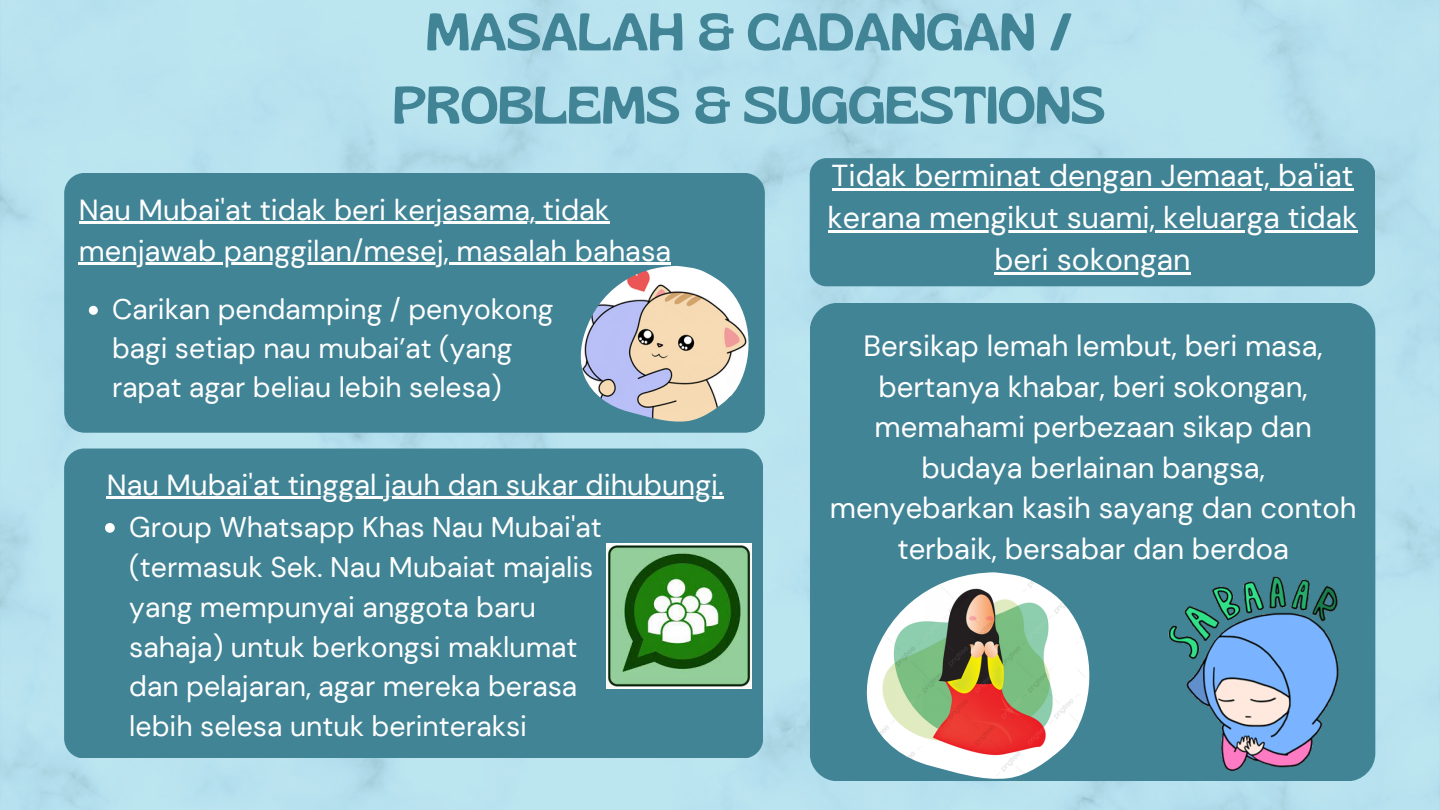
<style>
.page{position:relative;width:1440px;height:810px;background:#fff}
.page>*{position:absolute;margin:0;border:0;box-sizing:border-box;transform-origin:0 0}
.t1{font:52.5px/73.2px "Gliker";color:#418496;text-align:center}
.t2{font:30.2px/42px "DM Sans";color:#fff;text-align:center}
.t3{font:29.2px/40.5px "DM Sans";color:#fff;text-align:center}
.t4{font:29px/40.5px "DM Sans";color:#fff}
.t5{font:28.4px/39.8px "DM Sans";color:#fff}
.t6{font:28.3px/39px "DM Sans";color:#fff}
</style>
<div class="page">
<img style="left:0;top:0;width:1440px;height:810px">
<div style="left:64px;top:449px;width:699px;height:309px;background:#418496;border-radius:20px"></div>
<svg style="left:105px;top:523px;width:10px;height:10px"></svg>
<div style="left:810px;top:303px;width:565px;height:477px;background:#418496;border-radius:28px"></div>
<div style="left:64px;top:173px;width:700px;height:260px;background:#418496;border-radius:20px"></div>
<svg style="left:89px;top:306px;width:9px;height:9px"></svg>
<img style="left:581px;top:266px;width:168px;height:156px">
<img style="left:1168px;top:576px;width:191px;height:203px">
<img style="left:867px;top:572px;width:222px;height:209px">
<img style="left:607px;top:544px;width:144px;height:144px">
<hr style="left:107px;top:497px;width:617px;height:2px;background:#fff">
<hr style="left:79px;top:222px;width:531px;height:2px;background:#fff">
<hr style="left:79px;top:262px;width:592px;height:3px;background:#fff">
<div style="left:810px;top:158px;width:565px;height:128px;background:#418496;border-radius:17px"></div>
<hr style="left:832px;top:188px;width:521px;height:3px;background:#fff">
<hr style="left:828px;top:230px;width:529px;height:3px;background:#fff">
<hr style="left:994px;top:272px;width:197px;height:3px;background:#fff">
<h1 class="t1" style="left:393px;top:-6px;width:714px">MASALAH &amp; CADANGAN /<br>PROBLEMS &amp; SUGGESTIONS</h1>
<p class="t4" style="left:79px;top:190px;width:594px">Nau Mubai'at tidak beri kerjasama, tidak menjawab panggilan/mesej, masalah bahasa</p>
<p class="t6" style="left:112px;top:290px;width:443px">Carikan pendamping / penyokong bagi setiap nau mubai’at (yang rapat agar beliau lebih selesa)</p>
<p class="t4" style="left:107px;top:465px;width:619px">Nau Mubai'at tinggal jauh dan sukar dihubungi.</p>
<p class="t5" style="left:129px;top:508px;width:474px">Group Whatsapp Khas Nau Mubai'at (termasuk Sek. Nau Mubaiat majalis yang mempunyai anggota baru sahaja) untuk berkongsi maklumat dan pelajaran, agar mereka berasa lebih selesa untuk berinteraksi</p>
<p class="t2" style="left:828px;top:155px;width:531px">Tidak berminat dengan Jemaat, ba'iat kerana mengikut suami, keluarga tidak beri sokongan</p>
<p class="t3" style="left:830px;top:326px;width:528px">Bersikap lemah lembut, beri masa, bertanya khabar, beri sokongan, memahami perbezaan sikap dan budaya berlainan bangsa, menyebarkan kasih sayang dan contoh terbaik, bersabar dan berdoa</p>
</div>
